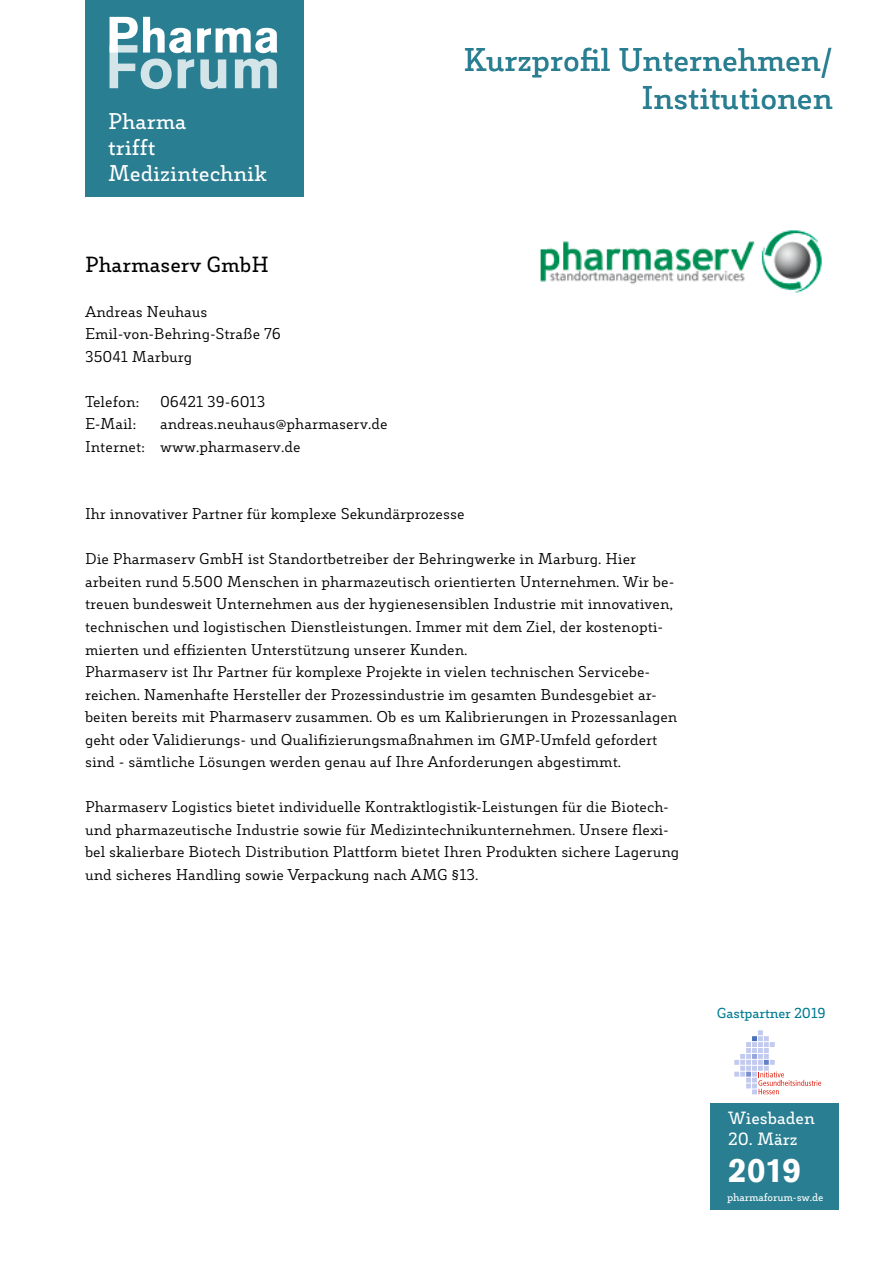
<style>
.page{position:relative;width:893px;height:1263px;background:#fff}
.page>*{position:absolute;margin:0;border:0;box-sizing:border-box;transform-origin:0 0}
.t1{font:900 33.15px "Akzidenz Grotesk";color:#fff}
.t2{font:600 31.5px/37.8px "Decour";color:#2a7e91;text-align:right}
.t3{font:600 21.75px/26.1px "Decour";color:#fff}
.t4{font:600 21px "Decour";color:#000}
.t5{font:600 16.95px "Decour";color:#fff}
.t6{font:15px/22.5px "Decour";color:#000}
.t7{font:600 13.8px "Decour";letter-spacing:-.01em;color:#007b91}
.t8{font:600 10.65px "Decour";letter-spacing:-.01em;color:#fff}
</style>
<div class="page">
<div style="left:710px;top:1104px;width:128px;height:106px;background:#297e91"></div>
<svg style="left:734px;top:1030px;width:87px;height:64px"></svg>
<div style="left:85px;top:0;width:218px;height:198px;background:#2a7e91"></div>
<svg style="left:110px;top:17px;width:168px;height:72px"></svg>
<img style="left:540px;top:230px;width:282px;height:63px">
<h3 class="t3" style="left:108px;top:108px;width:160px">Pharma<br>trifft<br>Medizintechnik</h3>
<h3 class="t4" style="left:85px;top:251px;width:185px">Pharmaserv GmbH</h3>
<p class="t6" style="left:85px;top:300px;width:197px">Andreas Neuhaus<br>Emil-von-Behring-Straße 76<br>35041 Marburg</p>
<p class="t6" style="left:85px;top:390px;width:56px">Telefon:</p>
<p class="t6" style="left:160px;top:390px;width:107px">06421 39-6013</p>
<p class="t6" style="left:85px;top:413px;width:53px">E-Mail:</p>
<p class="t6" style="left:85px;top:413px;width:304px;text-indent:75px">andreas.neuhaus@pharmaserv.de<br>Internet: www.pharmaserv.de</p>
<h2 class="t2" style="left:464px;top:41px;width:371px">Kurzprofil Unternehmen/<br>Institutionen</h2>
<p class="t6" style="left:85px;top:503px;width:381px">Ihr innovativer Partner für komplexe Sekundärprozesse</p>
<p class="t6" style="left:85px;top:548px;width:594px">Die Pharmaserv GmbH ist Standortbetreiber der Behringwerke in Marburg. Hier arbeiten rund 5.500 Menschen in pharmazeutisch orientierten Unternehmen. Wir be&shy;treuen bundesweit Unternehmen aus der hygienesensiblen Industrie mit innovativen, technischen und logistischen Dienstleistungen. Immer mit dem Ziel, der kostenopti&shy;mierten und effizienten Unterstützung unserer Kunden.<br>Pharmaserv ist Ihr Partner für komplexe Projekte in vielen technischen Servicebe&shy;reichen. Namenhafte Hersteller der Prozessindustrie im gesamten Bundesgebiet ar&shy;beiten bereits mit Pharmaserv zusammen. Ob es um Kalibrierungen in Prozessanlagen geht oder Validierungs- und Qualifizierungsmaßnahmen im GMP-Umfeld gefordert sind - sämtliche Lösungen werden genau auf Ihre Anforderungen abgestimmt.</p>
<p class="t6" style="left:85px;top:795px;width:596px">Pharmaserv Logistics bietet individuelle Kontraktlogistik-Leistungen für die Biotech&shy;und pharmazeutische Industrie sowie für Medizintechnikunternehmen. Unsere flexi&shy;bel skalierbare Biotech Distribution Plattform bietet Ihren Produkten sichere Lagerung und sicheres Handling sowie Verpackung nach AMG §13.</p>
<p class="t7" style="left:717px;top:1005px;width:110px">Gastpartner 2019</p>
<p class="t5" style="left:728px;top:1107px;width:88px">Wiesbaden</p>
<p class="t5" style="left:728px;top:1129px;width:71px">20. März</p>
<h1 class="t1" style="left:728px;top:1148px;width:74px">2019</h1>
<p class="t8" style="left:727px;top:1191px;width:98px">pharmaforum-sw.de</p>
</div>
